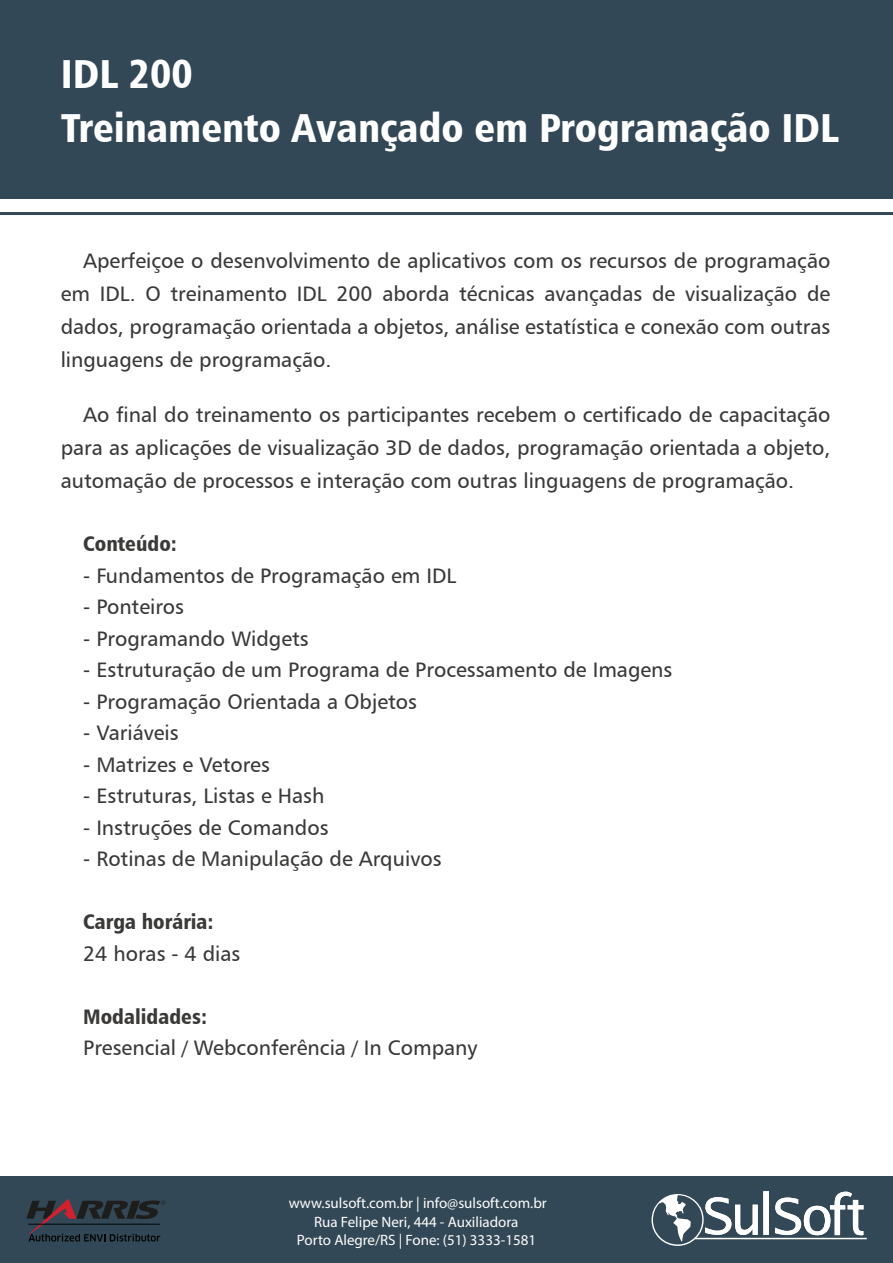
<style>
.page{position:relative;width:893px;height:1263px;background:#fff}
.page>*{position:absolute;margin:0;border:0;box-sizing:border-box;transform-origin:0 0}
.t1{font:40.5px/54px "Humanist 777 BT Black Condensed B";color:#fff}
.t2{font:21px/33px "Humanist 777 BT Roman B";color:#3a3938;text-align:justify}
.t3{font:21px "Humanist 777 BT Black Condensed B";color:#3a3938}
.t4{font:15px/19.5px "Myriad Pro";color:#fdfdfd;text-align:center}
</style>
<div class="page">
<div style="left:0;top:0;width:893px;height:198px;background:#334856"></div>
<div style="left:0;top:1176px;width:893px;height:87px;background:#334856"></div>
<hr style="left:0;top:212px;width:893px;height:3px;background:#334856">
<hr style="left:695px;top:1238px;width:172px;height:1px;background:#fff">
<svg style="left:775px;top:1191px;width:88px;height:44px"></svg>
<svg style="left:652px;top:1191px;width:117px;height:55px"></svg>
<svg style="left:26px;top:1198px;width:140px;height:43px"></svg>
<hr style="left:28px;top:1224px;width:132px;height:1px;background:#020202">
<h1 class="t1" style="left:61px;top:45px;width:780px">IDL 200<br>Treinamento Avançado em Programação IDL</h1>
<p class="t2" style="left:61px;top:243px;width:771px;text-indent:22px">Aperfeiçoe o desenvolvimento de aplicativos com os recursos de programação em IDL. O treinamento IDL 200 aborda técnicas avançadas de visualização de dados, programação orientada a objetos, análise estatística e conexão com outras linguagens de programação.</p>
<p class="t2" style="left:61px;top:398px;width:771px;text-indent:22px">Ao final do treinamento os participantes recebem o certificado de capacitação para as aplicações de visualização 3D de dados, programação orientada a objeto, automação de processos e interação com outras linguagens de programação.</p>
<p class="t3" style="left:83px;top:530px;width:95px">Conteúdo:</p>
<p class="t2" style="left:83px;top:558px;width:375px">- Fundamentos de Programação em IDL</p>
<p class="t2" style="left:83px;top:590px;width:102px">- Ponteiros</p>
<p class="t2" style="left:83px;top:621px;width:227px">- Programando Widgets</p>
<p class="t2" style="left:83px;top:653px;width:591px">- Estruturação de um Programa de Processamento de Imagens</p>
<p class="t2" style="left:83px;top:684px;width:335px">- Programação Orientada a Objetos</p>
<p class="t2" style="left:83px;top:716px;width:97px">- Variáveis</p>
<p class="t2" style="left:83px;top:747px;width:188px">- Matrizes e Vetores</p>
<p class="t2" style="left:83px;top:779px;width:243px">- Estruturas, Listas e Hash</p>
<p class="t2" style="left:83px;top:810px;width:247px">- Instruções de Comandos</p>
<p class="t2" style="left:83px;top:842px;width:360px">- Rotinas de Manipulação de Arquivos</p>
<p class="t3" style="left:83px;top:908px;width:132px">Carga horária:</p>
<p class="t2" style="left:83px;top:936px;width:159px">24 horas - 4 dias</p>
<p class="t3" style="left:83px;top:1003px;width:125px">Modalidades:</p>
<p class="t2" style="left:83px;top:1031px;width:396px">Presencial / Webconferência / In Company</p>
<p class="t4" style="left:289px;top:1193px;width:260px">www.sulsoft.com.br | info@sulsoft.com.br<br>Rua Felipe Neri, 444 - Auxiliadora</p>
<p class="t4" style="left:297px;top:1230px;width:241px">Porto Alegre/RS | Fone: (51) 3333-1581</p>
</div>
